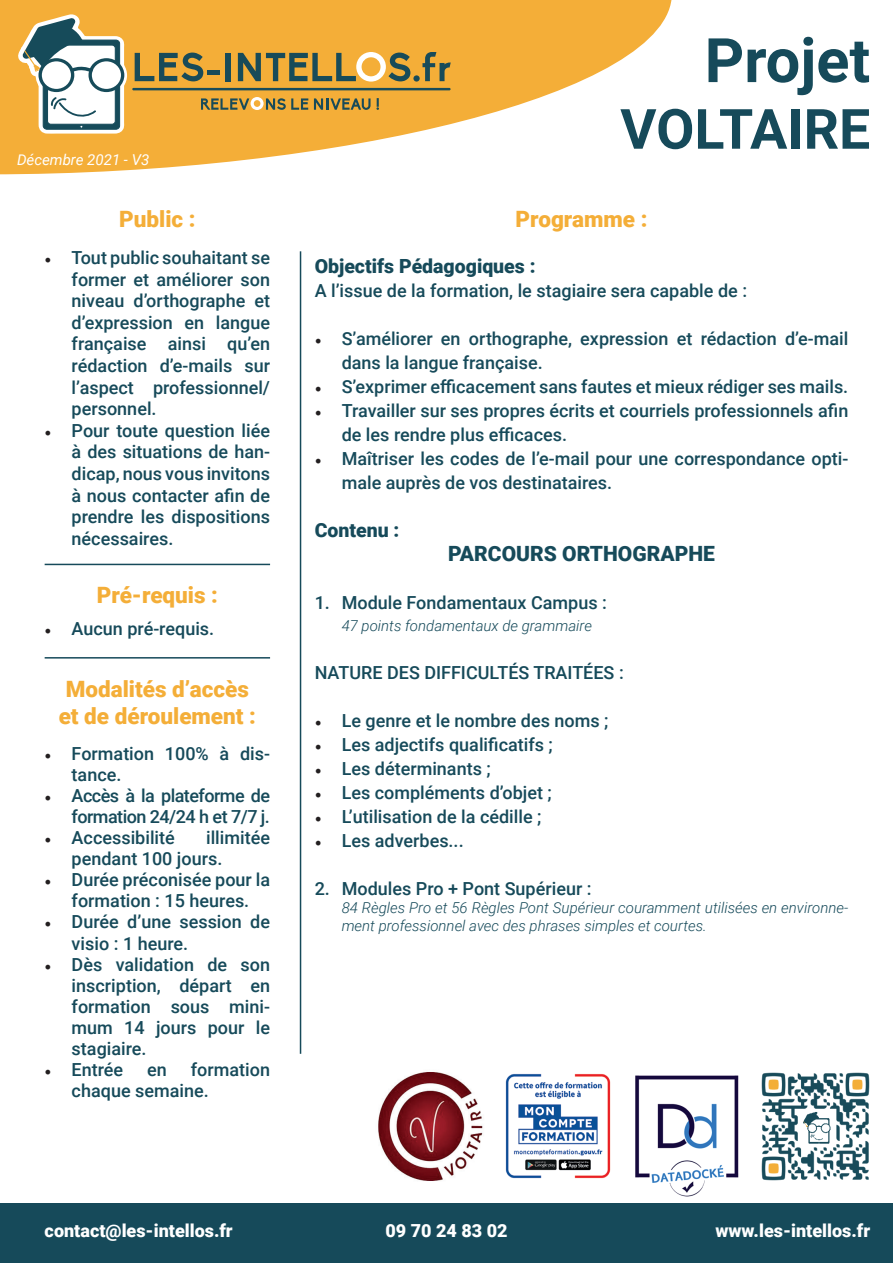
<style>
.page{position:relative;width:893px;height:1263px;background:#fff}
.page>*{position:absolute;margin:0;border:0;box-sizing:border-box;transform-origin:0 0}
.t1{font:700 61.35px "Roboto";color:#164a5a}
.t2{font:700 55.5px "Roboto";color:#164a5a}
.t3{font:900 22.5px/27px "Roboto";color:#f4ae38;text-align:center}
.t4{font:900 21px "Roboto";color:#164a5a}
.t5{font:900 19.5px "Roboto";color:#164a5a}
.t6{font:500 18px/21.6px "Roboto";color:#164a5a}
.t7{font:900 18px "Roboto";color:#fff}
.t8{font:500 18px/21px "Roboto";letter-spacing:-.03em;color:#164a5a;text-align:right}
.t9{font:italic 300 15px/18px "Roboto";color:#164a5a}
.t10{font:italic 15px "Roboto";color:#fff}
.s1{font-family:"Minion Pro";font-weight:400;color:#231f20}
</style>
<div class="page">
<svg style="left:0;top:0;width:672px;height:174px;fill:#f4ae38"></svg>
<div style="left:0;top:1203px;width:893px;height:60px;background:#164a5a"></div>
<img style="left:761px;top:1072px;width:109px;height:109px">
<svg style="left:17px;top:14px;width:111px;height:120px"></svg>
<hr style="left:45px;top:564px;width:225px;height:1px;background:#164a5a">
<hr style="left:300px;top:251px;width:1px;height:803px;background:#164a5a">
<hr style="left:45px;top:657px;width:225px;height:1px;background:#164a5a">
<img style="left:505px;top:1074px;width:106px;height:105px">
<img style="left:378px;top:1072px;width:105px;height:109px">
<svg style="left:135px;top:53px;width:68px;height:28px"></svg>
<hr style="left:207px;top:70px;width:12px;height:4px;background:#184b59">
<div style="left:225px;top:53px;width:5px;height:28px;background:#184b59"></div>
<svg style="left:238px;top:52px;width:213px;height:30px"></svg>
<hr style="left:132px;top:88px;width:319px;height:2px;background:#184b59">
<svg style="left:201px;top:97px;width:107px;height:13px"></svg>
<svg style="left:314px;top:98px;width:65px;height:12px"></svg>
<img style="left:635px;top:1075px;width:104px;height:122px">
<p class="t10" style="left:17px;top:149px;width:134px">Décembre 2021 - V3</p>
<p class="t3" style="left:119px;top:205px;width:78px">Public :</p>
<p class="t6" style="left:72px;top:246px;width:200px;text-align:justify;text-indent:-27px"><span class="s1">•</span> Tout public souhaitant se former et améliorer son niveau d’orthographe et d’expression en langue française ainsi qu’en rédaction d’e-mails sur l’aspect professionnel/ personnel.</p>
<p class="t6" style="left:72px;top:419px;width:200px;text-align:justify;text-indent:-27px"><span class="s1">•</span> Pour toute question liée à des situations de han&shy;dicap, nous vous invitons à nous contacter afin de prendre les dispositions nécessaires.</p>
<p class="t3" style="left:97px;top:581px;width:123px">Pré-requis :</p>
<p class="t6" style="left:45px;top:618px;width:171px"><span class="s1">•</span> Aucun pré-requis.</p>
<p class="t3" style="left:59px;top:674px;width:199px">Modalités d’accès et de déroulement :</p>
<p class="t6" style="left:72px;top:742px;width:200px;line-height:21px;text-indent:-27px"><span class="s1">•</span> Formation 100% à dis&shy;tance.</p>
<p class="t8" style="left:45px;top:784px;width:227px"><span class="s1">•</span> Accès à la plateforme de formation 24/24 h et 7/7 j.</p>
<p class="t6" style="left:45px;top:826px;width:132px"><span class="s1">•</span> Accessibilité</p>
<p class="t6" style="left:72px;top:826px;width:200px;line-height:21px;text-indent:134px">illimitée pendant 100 jours.</p>
<p class="t6" style="left:45px;top:868px;width:227px;line-height:21px;text-align:center"><span class="s1">•</span> Durée préconisée pour la formation : 15 heures.</p>
<p class="t6" style="left:72px;top:910px;width:200px;text-indent:-27px"><span class="s1">•</span> Durée d’une session de visio : 1 heure.</p>
<p class="t6" style="left:72px;top:953px;width:200px;line-height:21px;text-align:justify;text-indent:-27px"><span class="s1">•</span> Dès validation de son inscription, départ en formation sous mini&shy;mum 14 jours pour le stagiaire.</p>
<p class="t6" style="left:45px;top:1058px;width:80px"><span class="s1">•</span> Entrée</p>
<p class="t6" style="left:147px;top:1058px;width:21px">en</p>
<p class="t6" style="left:72px;top:1058px;width:200px;line-height:21px;text-indent:119px">formation chaque semaine.</p>
<h1 class="t1" style="left:705px;top:17px;width:167px">Projet</h1>
<h2 class="t2" style="left:620px;top:90px;width:252px">VOLTAIRE</h2>
<p class="t3" style="left:516px;top:205px;width:133px">Programme :</p>
<p class="t5" style="left:315px;top:253px;width:222px">Objectifs Pédagogiques :</p>
<p class="t6" style="left:315px;top:279px;width:434px">A l’issue de la formation, le stagiaire sera capable de :</p>
<p class="t6" style="left:342px;top:326px;width:508px;line-height:24px;text-indent:-27px"><span class="s1">•</span> S’améliorer en orthographe, expression et rédaction d’e-mail dans la langue française.</p>
<p class="t6" style="left:315px;top:375px;width:535px"><span class="s1">•</span> S’exprimer efficacement sans fautes et mieux rédiger ses mails.</p>
<p class="t6" style="left:342px;top:398px;width:508px;line-height:24px;text-indent:-27px"><span class="s1">•</span> Travailler sur ses propres écrits et courriels professionnels afin de les rendre plus efficaces.</p>
<p class="t6" style="left:342px;top:446px;width:508px;line-height:24px;text-indent:-27px"><span class="s1">•</span> Maîtriser les codes de l’e-mail pour une correspondance opti&shy;male auprès de vos destinataires.</p>
<p class="t5" style="left:315px;top:517px;width:86px">Contenu :</p>
<p class="t4" style="left:448px;top:539px;width:268px">PARCOURS ORTHOGRAPHE</p>
<p class="t6" style="left:315px;top:591px;width:294px">1. Module Fondamentaux Campus :</p>
<p class="t9" style="left:342px;top:616px;width:252px">47 points fondamentaux de grammaire</p>
<p class="t6" style="left:315px;top:661px;width:311px">NATURE DES DIFFICULTÉS TRAITÉES :</p>
<p class="t6" style="left:315px;top:709px;width:295px"><span class="s1">•</span> Le genre et le nombre des noms ;</p>
<p class="t6" style="left:315px;top:733px;width:240px"><span class="s1">•</span> Les adjectifs qualificatifs ;</p>
<p class="t6" style="left:315px;top:757px;width:178px"><span class="s1">•</span> Les déterminants ;</p>
<p class="t6" style="left:315px;top:781px;width:239px"><span class="s1">•</span> Les compléments d’objet ;</p>
<p class="t6" style="left:315px;top:805px;width:228px"><span class="s1">•</span> L’utilisation de la cédille ;</p>
<p class="t6" style="left:315px;top:829px;width:151px"><span class="s1">•</span> Les adverbes...</p>
<p class="t6" style="left:315px;top:877px;width:278px">2. Modules Pro + Pont Supérieur :</p>
<p class="t9" style="left:342px;top:898px;width:508px">84 Règles Pro et 56 Règles Pont Supérieur couramment utilisées en environne&shy;ment professionnel avec des phrases simples et courtes.</p>
<p class="t7" style="left:45px;top:1218px;width:190px">contact@les-intellos.fr</p>
<p class="t7" style="left:385px;top:1218px;width:124px">09 70 24 83 02</p>
<p class="t7" style="left:715px;top:1218px;width:156px">www.les-intellos.fr</p>
</div>
